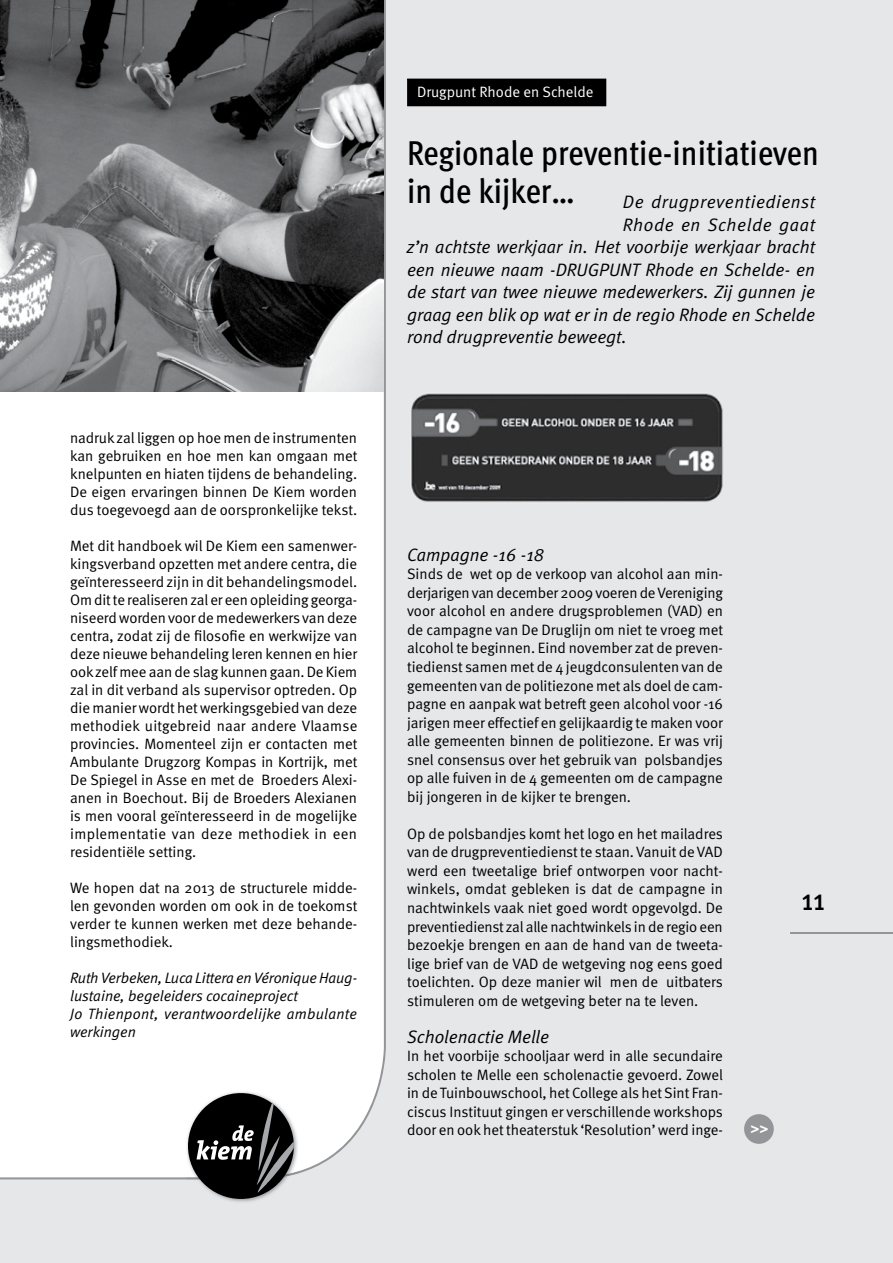
<style>
.page{position:relative;width:893px;height:1263px;background:#e6e7e8}
.page>*{position:absolute;margin:0;border:0;box-sizing:border-box;transform-origin:0 0}
.t1{font:500 34.5px "Meta Cond";color:#000}
.t2{font:500 30px "Meta Cond";color:#000}
.t3{font:italic 18px "Meta Normal";color:#000}
.t4{font:italic 18px "Meta Normal";letter-spacing:.03em;color:#000}
.t5{font:italic 18px "Meta Normal";letter-spacing:.035em;color:#000}
.t6{font:15px/18.6px "Meta Normal";color:#000;text-align:justify}
.t7{font:italic 15px/18px "Meta Normal";color:#000}
.t8{font:15px "Meta Normal";color:#fff}
.t9{font:900 15px "Frutiger";color:#fff}
</style>
<div class="page">
<div style="left:0;top:0;width:386px;height:1179px;background:#fff"></div>
<hr style="left:790px;top:932px;width:103px;height:1px;background:#939598">
<img style="left:186px;top:1179px;width:87px;height:23px">
<img style="left:186px;top:1091px;width:113px;height:80px">
<img style="left:186px;top:1171px;width:113px;height:8px">
<div style="left:188px;top:1093px;width:106px;height:106px;background:#000;border-radius:50%"></div>
<svg style="left:196px;top:1103px;width:98px;height:89px"></svg>
<div style="left:744px;top:1114px;width:30px;height:30px;background:#939598;border-radius:50%"></div>
<div style="left:407px;top:79px;width:199px;height:27px;background:#000"></div>
<img style="left:411px;top:393px;width:312px;height:109px">
<img style="left:0;top:0;width:384px;height:391px">
<p class="t6" style="left:70px;top:429px;width:289px;line-height:18px">nadruk zal liggen op hoe men de instrumenten kan gebruiken en hoe men kan omgaan met knelpunten en hiaten tijdens de behandeling.<br>De eigen ervaringen binnen De Kiem worden dus toegevoegd aan de oorspronkelijke tekst.</p>
<p class="t6" style="left:70px;top:537px;width:289px;line-height:18px">Met dit handboek wil De Kiem een samenwer&shy;kingsverband opzetten met andere centra, die geïnteresseerd zijn in dit behandelingsmodel.<br>Om dit te realiseren zal er een opleiding georga&shy;niseerd worden voor de medewerkers van deze centra, zodat zij de filosofie en werkwijze van deze nieuwe behandeling leren kennen en hier ook zelf mee aan de slag kunnen gaan. De Kiem zal in dit verband als supervisor optreden. Op die manier wordt het werkingsgebied van deze methodiek uitgebreid naar andere Vlaamse provincies. Momenteel zijn er contacten met Ambulante Drugzorg Kompas in Kortrijk, met De Spiegel in Asse en met de Broeders Alexi&shy;anen in Boechout. Bij de Broeders Alexianen is men vooral geïnteresseerd in de mogelijke implementatie van deze methodiek in een residentiële setting.</p>
<p class="t6" style="left:70px;top:879px;width:289px;line-height:18px">We hopen dat na 2013 de structurele midde&shy;len gevonden worden om ook in de toekomst verder te kunnen werken met deze behande&shy;lingsmethodiek.</p>
<p class="t7" style="left:70px;top:969px;width:289px">Ruth Verbeken, Luca Littera en Véronique Haug&shy;lustaine, begeleiders cocaineproject<br>Jo Thienpont, verantwoordelijke ambulante werkingen</p>
<p class="t8" style="left:417px;top:83px;width:178px">Drugpunt Rhode en Schelde</p>
<h1 class="t1" style="left:407px;top:133px;width:413px">Regionale preventie-initiatieven</h1>
<p class="t4" style="left:623px;top:191px;width:194px">De drugpreventiedienst</p>
<p class="t5" style="left:623px;top:214px;width:194px">Rhode en Schelde gaat</p>
<p class="t3" style="left:407px;top:236px;width:409px">z’n achtste werkjaar in. Het voorbije werkjaar bracht</p>
<p class="t3" style="left:407px;top:259px;width:409px">een nieuwe naam -DRUGPUNT Rhode en Schelde- en</p>
<p class="t3" style="left:407px;top:281px;width:409px">de start van twee nieuwe medewerkers. Zij gunnen je</p>
<p class="t3" style="left:407px;top:304px;width:409px">graag een blik op wat er in de regio Rhode en Schelde</p>
<p class="t3" style="left:407px;top:326px;width:221px">rond drugpreventie beweegt.</p>
<h1 class="t1" style="left:407px;top:171px;width:169px">in de kijker…</h1>
<p class="t3" style="left:407px;top:544px;width:139px">Campagne -16 -18</p>
<p class="t6" style="left:407px;top:564px;width:317px">Sinds de wet op de verkoop van alcohol aan min&shy;derjarigen van december 2009 voeren de Vereniging voor alcohol en andere drugsproblemen (VAD) en de campagne van De Dr uglijn om niet te vroeg met alcohol te beginnen. Eind november zat de preven&shy;tiedienst samen met de 4 jeugdconsulenten van de gemeenten van de politiezone met als doel de cam&shy;pagne en aanpak wat betreft geen alcohol voor -16 jarigen meer effectief en gelijkaardig te maken voor alle gemeenten binnen de politiezone. Er was vrij snel consensus over het gebruik van polsbandjes op alle fuiven in de 4 gemeenten om de campagne bij jongeren in de kijker te brengen.</p>
<p class="t6" style="left:407px;top:824px;width:317px">Op de polsbandjes komt het logo en het mailadres van de drugpreventiedienst te staan. Vanuit de VAD werd een tweetalige brief ontworpen voor nacht&shy;winkels, omdat gebleken is dat de campagne in nachtwinkels vaak niet goed wordt opgevolgd. De preventiedienst zal alle nachtwinkels in de regio een bezoekje brengen en aan de hand van de tweeta&shy;lige brief van de VAD de wetgeving nog eens goed toelichten. Op deze manier wil men de uitbaters stimuleren om de wetgeving beter na te leven.</p>
<p class="t3" style="left:407px;top:1026px;width:144px">Scholenactie Melle</p>
<p class="t6" style="left:407px;top:1046px;width:317px">In het voorbije schooljaar werd in alle secundaire scholen te Melle een scholenactie gevoerd. Zowel in de Tuinbouwschool, het College als het Sint Fran&shy;ciscus Instituut gingen er verschillende workshops door en ook het theaterstuk ‘Resolution’ werd inge-</p>
<p class="t9" style="left:751px;top:1119px;width:19px">&gt;&gt;</p>
<h2 class="t2" style="left:802px;top:882px;width:25px">11</h2>
</div>
